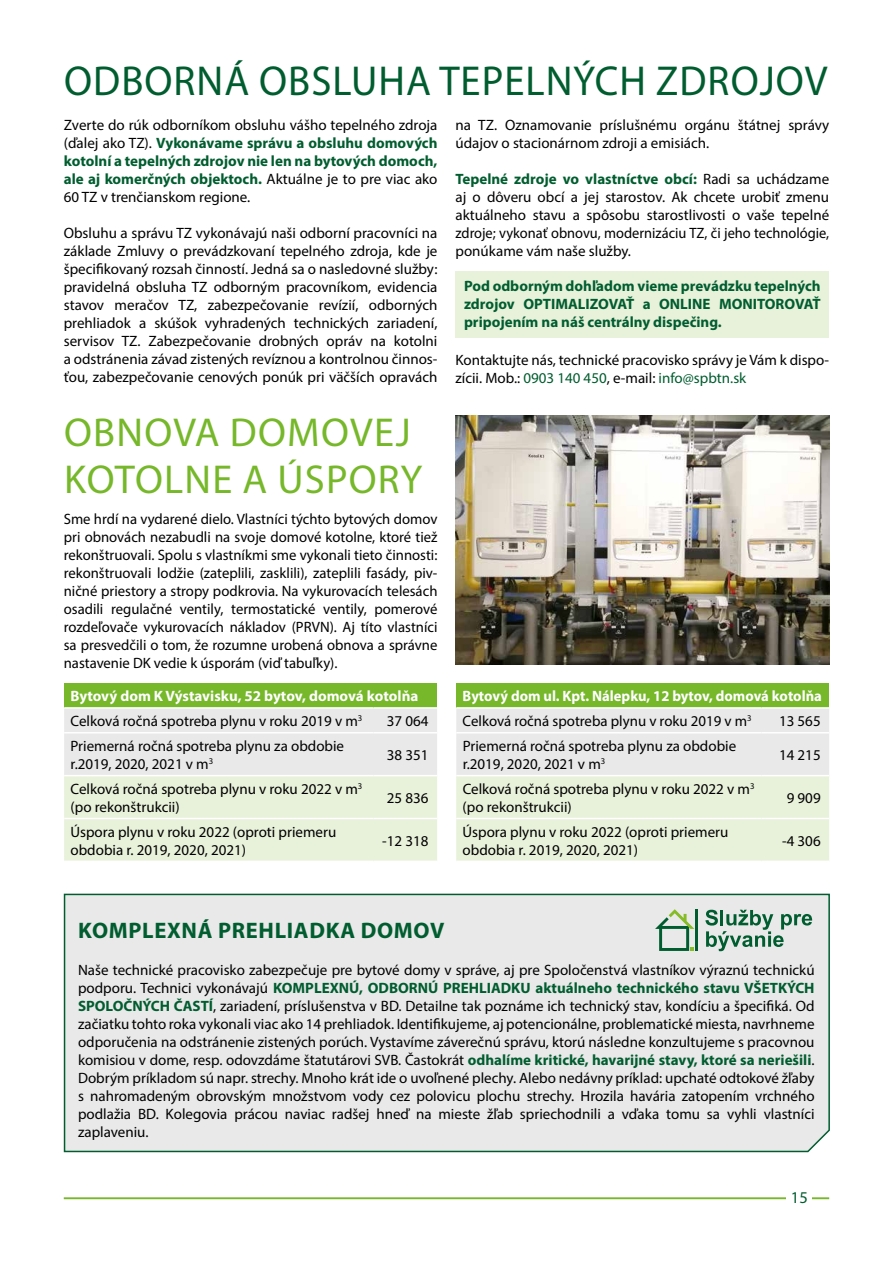
<style>
.page{position:relative;width:893px;height:1263px;background:#fff}
.page>*{position:absolute;margin:0;border:0;box-sizing:border-box;transform-origin:0 0}
.t1{font:42px "Myriad Pro";letter-spacing:.025em;color:#005d2f}
.t2{font:40.5px/46.5px "Myriad Pro";letter-spacing:.03em;color:#76b82a}
.t3{font:700 22.5px "Myriad Pro";letter-spacing:.03em;color:#005d2f}
.t4{font:16.5px "Myriad Pro";color:#005d2f}
.t5{font:15px/18px "Myriad Pro";color:#000}
.t6{font:700 15px/24.9px "Myriad Pro";color:#fff}
.t7{font:700 15px/18px "Myriad Pro";color:#005d2f;text-align:justify}
.s1{font-weight:700;color:#005d2f}
.s2{color:#005d2f}
.s3{font-weight:400;color:#000}
</style>
<div class="page">
<hr style="left:64px;top:1197px;width:765px;height:2px;background:#76b82a">
<div style="left:787px;top:1180px;width:25px;height:33px;background:#fff"></div>
<div style="left:64px;top:683px;width:373px;height:25px;background:#76b82a"></div>
<svg style="left:64px;top:709px;width:373px;height:152px;background:#e8ede0"></svg>
<hr style="left:64px;top:707px;width:310px;height:2px;background:#fff">
<hr style="left:374px;top:707px;width:63px;height:2px;background:#fff">
<hr style="left:64px;top:732px;width:310px;height:1px;background:#fff">
<hr style="left:374px;top:732px;width:63px;height:1px;background:#fff">
<hr style="left:64px;top:775px;width:310px;height:1px;background:#fff">
<hr style="left:374px;top:775px;width:63px;height:1px;background:#fff">
<hr style="left:64px;top:818px;width:310px;height:1px;background:#fff">
<hr style="left:374px;top:818px;width:63px;height:1px;background:#fff">
<div style="left:456px;top:683px;width:373px;height:25px;background:#76b82a"></div>
<svg style="left:456px;top:709px;width:373px;height:152px;background:#e8ede0"></svg>
<hr style="left:456px;top:707px;width:306px;height:2px;background:#fff">
<hr style="left:762px;top:707px;width:67px;height:2px;background:#fff">
<hr style="left:456px;top:732px;width:306px;height:1px;background:#fff">
<hr style="left:762px;top:732px;width:67px;height:1px;background:#fff">
<hr style="left:456px;top:775px;width:306px;height:1px;background:#fff">
<hr style="left:762px;top:775px;width:67px;height:1px;background:#fff">
<hr style="left:456px;top:818px;width:306px;height:1px;background:#fff">
<hr style="left:762px;top:818px;width:67px;height:1px;background:#fff">
<img style="left:455px;top:416px;width:374px;height:248px">
<div style="left:455px;top:271px;width:374px;height:67px;background:#e8f1da"></div>
<div style="left:63px;top:893px;width:767px;height:260px;background:#e9e9e9"></div>
<hr style="left:695px;top:909px;width:3px;height:42px;background:#005d2f">
<svg style="left:655px;top:909px;width:39px;height:42px;background:#b2c9b4"></svg>
<svg style="left:705px;top:910px;width:107px;height:41px;background:#a8c2b5"></svg>
<h1 class="t1" style="left:64px;top:55px;width:765px">ODBORNÁ OBSLUHA TEPELNÝCH ZDROJOV</h1>
<p class="t5" style="left:64px;top:116px;width:375px;text-align:justify">Zverte do rúk odborníkom obsluhu vášho tepelného zdroja (ďalej ako TZ). <span class="s1">Vykonávame správu a obsluhu domových kotolní a tepelných zdrojov nie len na bytových domoch, ale aj komerčných objektoch.</span> Aktuálne je to pre viac ako 60 TZ v trenčianskom regione.</p>
<p class="t5" style="left:64px;top:224px;width:375px;text-align:justify">Obsluhu a správu TZ vykonávajú naši odborní pracovníci na základe Zmluvy o prevádzkovaní tepelného zdroja, kde je špecifikovaný rozsah činností. Jedná sa o nasledovné služby: pravidelná obsluha TZ odborným pracovníkom, evidencia stavov meračov TZ, zabezpečovanie revízií, odborných prehliadok a skúšok vyhradených technických zariadení, servisov TZ. Zabezpečovanie drobných opráv na kotolni a odstránenia závad zistených revíznou a kontrolnou činnos&shy;ťou, zabezpečovanie cenových ponúk pri väčších opravách</p>
<p class="t5" style="left:455px;top:116px;width:375px">na TZ. Oznamovanie príslušnému orgánu štátnej správy údajov o stacionárnom zdroji a emisiách.</p>
<p class="t5" style="left:455px;top:170px;width:375px;text-align:justify"><span class="s1">Tepelné zdroje vo vlastníctve obcí:</span> Radi sa uchádzame aj o dôveru obcí a jej starostov. Ak chcete urobiť zmenu aktuálneho stavu a spôsobu starostlivosti o vaše tepelné zdroje; vykonať obnovu, modernizáciu TZ, či jeho technológie, ponúkame vám naše služby.</p>
<p class="t7" style="left:464px;top:276px;width:358px">Pod odborným dohľadom vieme prevádzku tepelných zdrojov OPTIMALIZOVAŤ a ONLINE MONITOROVAŤ pripojením na náš centrálny dispečing.</p>
<p class="t5" style="left:455px;top:350px;width:375px">Kontaktujte nás, technické pracovisko správy je Vám k dispo&shy;zícii. Mob.: <span class="s2">0903 140 450</span>, e-mail: <span class="s2">info@spbtn.sk</span></p>
<h2 class="t2" style="left:64px;top:409px;width:360px">OBNOVA DOMOVEJ<br>KOTOLNE A ÚSPORY</h2>
<p class="t5" style="left:64px;top:509px;width:375px;text-align:justify">Sme hrdí na vydarené dielo. Vlastníci týchto bytových domov pri obnovách nezabudli na svoje domové kotolne, ktoré tiež rekonštruovali. Spolu s vlastníkmi sme vykonali tieto činnosti: rekonštruovali lodžie (zateplili, zasklili), zateplili fasády, piv&shy;ničné priestory a stropy podkrovia. Na vykurovacích telesách osadili regulačné ventily, termostatické ventily, pomerové rozdeľovače vykurovacích nákladov (PRVN). Aj títo vlastníci sa presvedčili o tom, že rozumne urobená obnova a správne nastavenie DK vedie k úsporám (viď tabuľky).</p>
<p class="t6" style="left:71px;top:683px;width:349px">Bytový dom K Výstavisku, 52 bytov, domová kotolňa<br><span class="s3">Celková ročná spotreba plynu v roku 2019 v m</span><sup>3</sup></p>
<p class="t5" style="left:387px;top:712px;width:43px">37 064</p>
<p class="t5" style="left:71px;top:736px;width:275px">Priemerná ročná spotreba plynu za obdobie r.2019, 2020, 2021 v m<sup>3</sup></p>
<p class="t5" style="left:387px;top:745px;width:43px">38 351</p>
<p class="t5" style="left:71px;top:779px;width:293px">Celková ročná spotreba plynu v roku 2022 v m<sup>3 </sup>(po rekonštrukcii)</p>
<p class="t5" style="left:387px;top:788px;width:43px">25 836</p>
<p class="t5" style="left:71px;top:822px;width:267px">Úspora plynu v roku 2022 (oproti priemeru obdobia r. 2019, 2020, 2021)</p>
<p class="t5" style="left:382px;top:831px;width:48px">-12 318</p>
<p class="t6" style="left:463px;top:683px;width:361px">Bytový dom ul. Kpt. Nálepku, 12 bytov, domová kotolňa<br><span class="s3">Celková ročná spotreba plynu v roku 2019 v m</span><sup>3</sup></p>
<p class="t5" style="left:779px;top:712px;width:43px">13 565</p>
<p class="t5" style="left:463px;top:736px;width:275px">Priemerná ročná spotreba plynu za obdobie r.2019, 2020, 2021 v m<sup>3</sup></p>
<p class="t5" style="left:779px;top:745px;width:43px">14 215</p>
<p class="t5" style="left:463px;top:779px;width:293px">Celková ročná spotreba plynu v roku 2022 v m<sup>3 </sup>(po rekonštrukcii)</p>
<p class="t5" style="left:787px;top:788px;width:35px">9 909</p>
<p class="t5" style="left:463px;top:822px;width:267px">Úspora plynu v roku 2022 (oproti priemeru obdobia r. 2019, 2020, 2021)</p>
<p class="t5" style="left:782px;top:831px;width:40px">-4 306</p>
<h3 class="t3" style="left:78px;top:916px;width:368px">KOMPLEXNÁ PREHLIADKA DOMOV</h3>
<p class="t5" style="left:78px;top:960px;width:738px;text-align:justify">Naše technické pracovisko zabezpečuje pre bytové domy v správe, aj pre Spoločenstvá vlastníkov výraznú technickú podporu. Technici vykonávajú <span class="s1">KOMPLEXNÚ, ODBORNÚ PREHLIADKU aktuálneho technického stavu VŠETKÝCH SPOLOČNÝCH ČASTÍ</span>, zariadení, príslušenstva v BD. Detailne tak poznáme ich technický stav, kondíciu a špecifiká. Od začiatku tohto roka vykonali viac ako 14 prehliadok. Identifikujeme, aj potencionálne, problematické miesta, navrhneme odporučenia na odstránenie zistených porúch. Vystavíme záverečnú správu, ktorú následne konzultujeme s pracovnou komisiou v dome, resp. odovzdáme štatutárovi SVB. Častokrát <span class="s1">odhalíme kritické, havarijné stavy, ktoré sa neriešili</span>.<br>Dobrým príkladom sú napr. strechy. Mnoho krát ide o uvoľnené plechy. Alebo nedávny príklad: upchaté odtokové žľaby s nahromadeným obrovským množstvom vody cez polovicu plochu strechy. Hrozila havária zatopením vrchného podlažia BD. Kolegovia prácou naviac radšej hneď na mieste žľab spriechodnili a vďaka tomu sa vyhli vlastníci zaplaveniu.</p>
<p class="t4" style="left:791px;top:1187px;width:18px">15</p>
</div>
